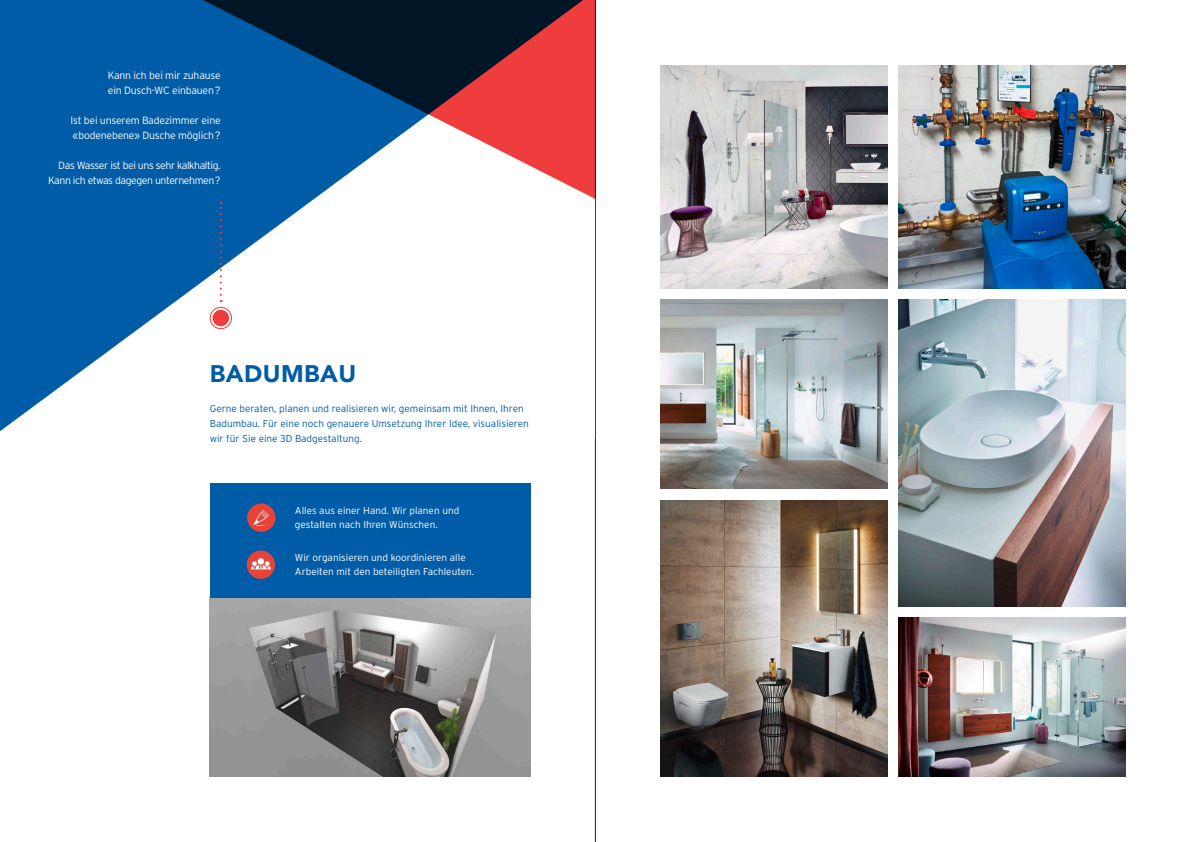
<style>
.page{position:relative;width:1191px;height:842px;background:#fff}
.page>*{position:absolute;margin:0;border:0;box-sizing:border-box;transform-origin:0 0}
.t1{font:900 24px "Avenir";letter-spacing:.02em;color:#005ca7}
.t2{font:300 10.5px/15px "Interstate";letter-spacing:-.03em;color:#fff}
.t3{font:300 10px/15px "Interstate";color:#005ca7}
.t4{font:300 10px/14px "Interstate";color:#fff}
</style>
<div class="page">
<hr style="left:595px;top:0;width:1px;height:842px;background:#231f20">
<img style="left:210px;top:598px;width:320px;height:179px">
<svg style="left:0;top:0;width:314px;height:431px;fill:#005ca7"></svg>
<svg style="left:186px;top:0;width:409px;height:199px;background:#575a7a"></svg>
<img style="left:899px;top:618px;width:226px;height:159px">
<img style="left:899px;top:65px;width:226px;height:223px">
<img style="left:660px;top:299px;width:227px;height:190px">
<img style="left:660px;top:500px;width:227px;height:277px">
<img style="left:660px;top:65px;width:227px;height:223px">
<img style="left:899px;top:299px;width:226px;height:308px">
<div style="left:210px;top:484px;width:320px;height:114px;background:#005ca7"></div>
<div style="left:247px;top:503px;width:28px;height:29px;background:#e84338;border-radius:50%"></div>
<svg style="left:253px;top:510px;width:16px;height:16px"></svg>
<div style="left:247px;top:550px;width:28px;height:29px;background:#e84338;border-radius:50%"></div>
<div style="left:258px;top:558px;width:6px;height:7px;background:#fff;border-radius:50%"></div>
<svg style="left:251px;top:561px;width:20px;height:8px"></svg>
<svg style="left:220px;top:202px;width:2px;height:100px"></svg>
<div style="left:212px;top:310px;width:17px;height:16px;background:#ee3d3c;border-radius:50%"></div>
<div style="left:210px;top:307px;width:22px;height:22px;border:1px solid #ee3d3c;border-radius:50%"></div>
<p class="t2" style="left:108px;top:68px;width:115px">Kann ich bei mir zuhause ein Dusch-WC einbauen?</p>
<p class="t2" style="left:70px;top:113px;width:152px">Ist bei unserem Badezimmer eine «bodenebene» Dusche möglich?</p>
<p class="t2" style="left:48px;top:158px;width:174px;text-align:right">Das Wasser ist bei uns sehr kalkhaltig.<br>Kann ich etwas dagegen unternehmen?</p>
<h1 class="t1" style="left:210px;top:353px;width:148px">BADUMBAU</h1>
<p class="t3" style="left:210px;top:401px;width:320px">Gerne beraten, planen und realisieren wir, gemeinsam mit Ihnen, Ihren<br>Badumbau. Für eine noch genauere Umsetzung Ihrer Idee, visualisieren wir für Sie eine 3D Badgestaltung.</p>
<p class="t4" style="left:295px;top:504px;width:166px">Alles aus einer Hand. Wir planen und gestalten nach Ihren Wünschen.</p>
<p class="t4" style="left:295px;top:551px;width:181px">Wir organisieren und koordinieren alle<br>Arbeiten mit den beteiligten Fachleuten.</p>
</div>
